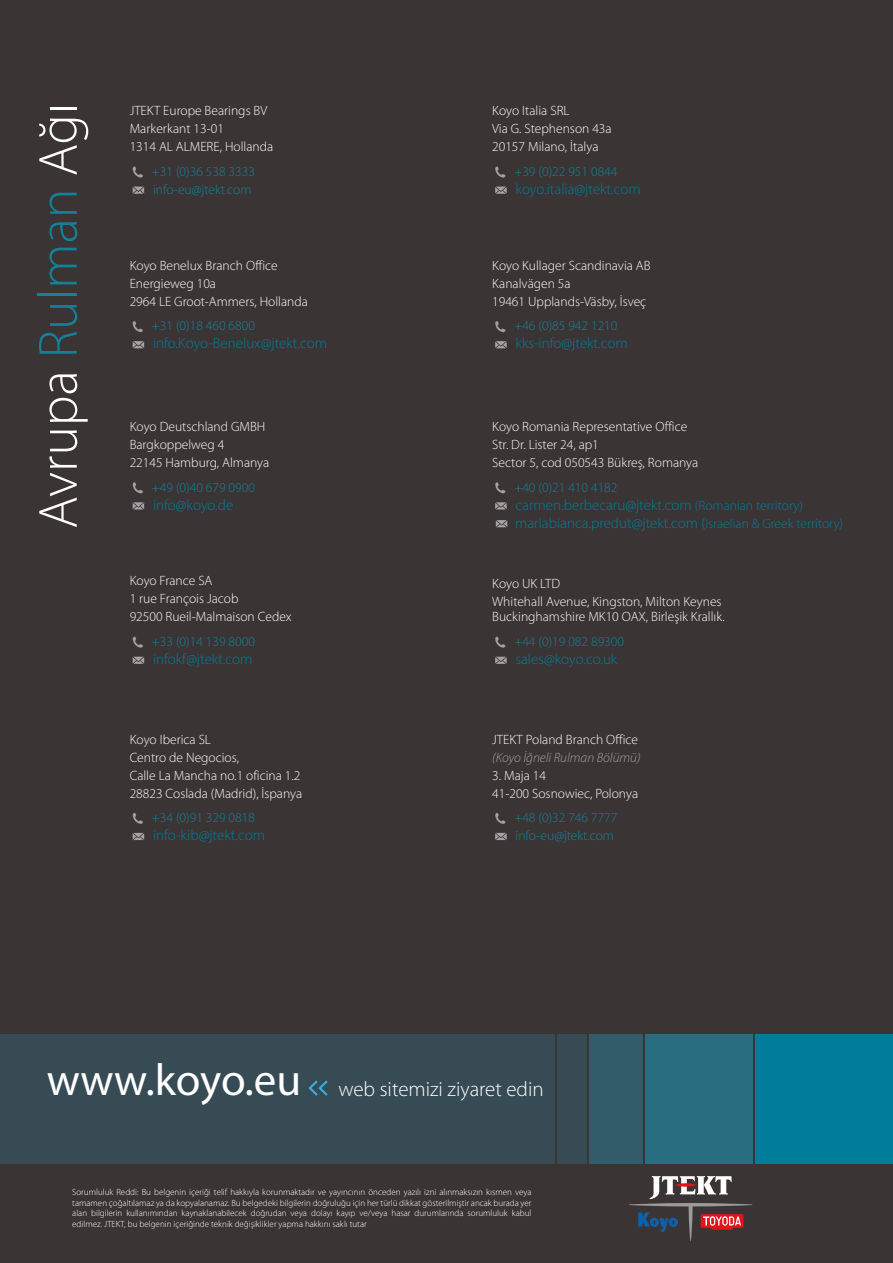
<style>
.page{position:relative;width:893px;height:1263px;background:#3a3534}
.page>*{position:absolute;margin:0;border:0;box-sizing:border-box;transform-origin:0 0}
.t1{font:300 55.5px "Myriad Pro";color:#fff}
.t2{font:300 21px "Myriad Pro";color:#fff}
.t3{font:300 15px/18px "Myriad Pro";color:#007d9b}
.t4{font:300 13.5px/18px "Myriad Pro";color:#fff}
.t5{font:300 13.5px/18px "Myriad Pro";color:#14819a}
.t6{font:italic 300 13.5px "Myriad Pro";color:#a3a1a3}
.t7{font:300 9px/10.5px "Myriad Pro";color:#fff;text-align:justify}
.s1{color:#14819a}
.s2{font-size:13.5px}
.s3{font-weight:400;font-size:45px}
</style>
<div class="page">
<div style="left:756px;top:1035px;width:137px;height:129px;background:#007d9b"></div>
<div style="left:645px;top:1035px;width:108px;height:129px;background:#296d81"></div>
<div style="left:589px;top:1035px;width:54px;height:129px;background:#325c69"></div>
<div style="left:0;top:1035px;width:554px;height:129px;background:#364b54"></div>
<div style="left:557px;top:1035px;width:30px;height:129px;background:#364b54"></div>
<svg style="left:629px;top:1176px;width:123px;height:65px"></svg>
<svg style="left:308px;top:1080px;width:20px;height:16px"></svg>
<svg style="left:133px;top:166px;width:10px;height:12px"></svg>
<svg style="left:133px;top:187px;width:11px;height:7px"></svg>
<svg style="left:133px;top:321px;width:10px;height:11px"></svg>
<svg style="left:133px;top:341px;width:11px;height:7px"></svg>
<svg style="left:495px;top:321px;width:10px;height:11px"></svg>
<svg style="left:495px;top:341px;width:12px;height:7px"></svg>
<svg style="left:495px;top:166px;width:10px;height:12px"></svg>
<svg style="left:495px;top:187px;width:12px;height:7px"></svg>
<svg style="left:133px;top:482px;width:10px;height:11px"></svg>
<svg style="left:133px;top:502px;width:11px;height:7px"></svg>
<svg style="left:495px;top:482px;width:10px;height:11px"></svg>
<svg style="left:495px;top:502px;width:12px;height:7px"></svg>
<svg style="left:133px;top:637px;width:10px;height:11px"></svg>
<svg style="left:133px;top:657px;width:11px;height:7px"></svg>
<svg style="left:495px;top:637px;width:10px;height:11px"></svg>
<svg style="left:495px;top:657px;width:12px;height:7px"></svg>
<svg style="left:133px;top:813px;width:10px;height:11px"></svg>
<svg style="left:133px;top:833px;width:11px;height:7px"></svg>
<svg style="left:495px;top:813px;width:10px;height:11px"></svg>
<svg style="left:495px;top:833px;width:12px;height:7px"></svg>
<svg style="left:496px;top:520px;width:11px;height:7px"></svg>
<h1 class="t1" style="left:25px;top:529px;width:427px;rotate:-90deg">Avrupa <span class="s1">Rulman</span> Ağı</h1>
<p class="t4" style="left:130px;top:102px;width:145px">JTEKT Europe Bearings BV<br>Markerkant 13-01<br>1314 AL ALMERE, Hollanda</p>
<p class="t5" style="left:152px;top:162px;width:105px">+31 (0)36 538 3333 info-eu@jtekt.com</p>
<p class="t4" style="left:130px;top:256px;width:180px">Koyo Benelux Branch Office<br>Energieweg 10a<br>2964 LE Groot-Ammers, Hollanda</p>
<p class="t5" style="left:152px;top:317px;width:105px">+31 (0)18 460 6800</p>
<p class="t3" style="left:153px;top:334px;width:176px">info.Koyo-Benelux@jtekt.com</p>
<p class="t4" style="left:130px;top:417px;width:141px">Koyo Deutschland GMBH<br>Bargkoppelweg 4<br>22145 Hamburg, Almanya</p>
<p class="t5" style="left:152px;top:478px;width:105px">+49 (0)40 679 0900</p>
<p class="t3" style="left:153px;top:495px;width:82px">info@koyo.de</p>
<p class="t4" style="left:130px;top:572px;width:163px">Koyo France SA<br>1 rue François Jacob<br>92500 Rueil-Malmaison Cedex</p>
<p class="t5" style="left:152px;top:632px;width:105px">+33 (0)14 139 8000</p>
<p class="t3" style="left:153px;top:650px;width:101px">infokf@jtekt.com</p>
<p class="t4" style="left:130px;top:730px;width:174px">Koyo Iberica SL<br>Centro de Negocios,<br>Calle La Mancha no.1 oficina 1.2<br>28823 Coslada (Madrid), İspanya</p>
<p class="t5" style="left:152px;top:808px;width:105px">+34 (0)91 329 0818</p>
<p class="t3" style="left:153px;top:826px;width:113px">info-kib@jtekt.com</p>
<p class="t4" style="left:492px;top:102px;width:121px">Koyo Italia SRL<br>Via G. Stephenson 43a<br>20157 Milano, İtalya</p>
<p class="t5" style="left:514px;top:162px;width:105px">+39 (0)22 951 0844</p>
<p class="t3" style="left:516px;top:180px;width:127px">koyo.italia@jtekt.com</p>
<p class="t4" style="left:492px;top:256px;width:160px">Koyo Kullager Scandinavia AB<br>Kanalvägen 5a<br>19461 Upplands-Väsby, İsveç</p>
<p class="t5" style="left:514px;top:317px;width:105px">+46 (0)85 942 1210</p>
<p class="t3" style="left:516px;top:334px;width:114px">kks-info@jtekt.com</p>
<p class="t4" style="left:492px;top:417px;width:208px">Koyo Romania Representative Office<br>Str. Dr. Lister 24, ap1<br>Sector 5, cod 050543 Bükreş, Romanya</p>
<p class="t5" style="left:514px;top:478px;width:105px">+40 (0)21 410 4182</p>
<p class="t3" style="left:515px;top:495px;width:329px">carmen.berbecaru@jtekt.com <span class="s2">(Romanian territory) </span>mariabianca.predut@jtekt.com (<span class="s2">Israelian &amp; Greek territory)</span></p>
<p class="t4" style="left:492px;top:575px;width:231px">Koyo UK LTD<br>Whitehall Avenue, Kingston, Milton Keynes</p>
<p class="t4" style="left:492px;top:608px;width:234px">Buckinghamshire MK10 OAX, Birleşik Krallık.</p>
<p class="t5" style="left:514px;top:632px;width:111px">+44 (0)19 082 89300</p>
<p class="t3" style="left:516px;top:650px;width:103px">sales@koyo.co.uk</p>
<p class="t4" style="left:492px;top:730px;width:147px">JTEKT Poland Branch Office</p>
<p class="t6" style="left:492px;top:749px;width:150px">(Koyo İğneli Rulman Bölümü)</p>
<p class="t4" style="left:492px;top:766px;width:147px">3. Maja 14<br>41-200 Sosnowiec, Polonya</p>
<p class="t5" style="left:514px;top:808px;width:105px">+48 (0)32 746 7777 info-eu@jtekt.com</p>
<h2 class="t2" style="left:47px;top:1076px;width:498px"><span class="s3">www.koyo.eu</span> web sitemizi ziyaret edin</h2>
<p class="t7" style="left:72px;top:1187px;width:461px">Sorumluluk Reddi: Bu belgenin içeriği telif hakkıyla korunmaktadır ve yayıncının önceden yazılı izni alınmaksızın kısmen veya tamamen çoğaltılamaz ya da kopyalanamaz. Bu belgedeki bilgilerin doğruluğu için her türlü dikkat gösterilmiştir ancak burada yer alan bilgilerin kullanımından kaynaklanabilecek doğrudan veya dolayı kayıp ve/veya hasar durumlarında sorumluluk kabul edilmez. JTEKT, bu belgenin içeriğinde teknik değişiklikler yapma hakkını saklı tutar</p>
</div>
